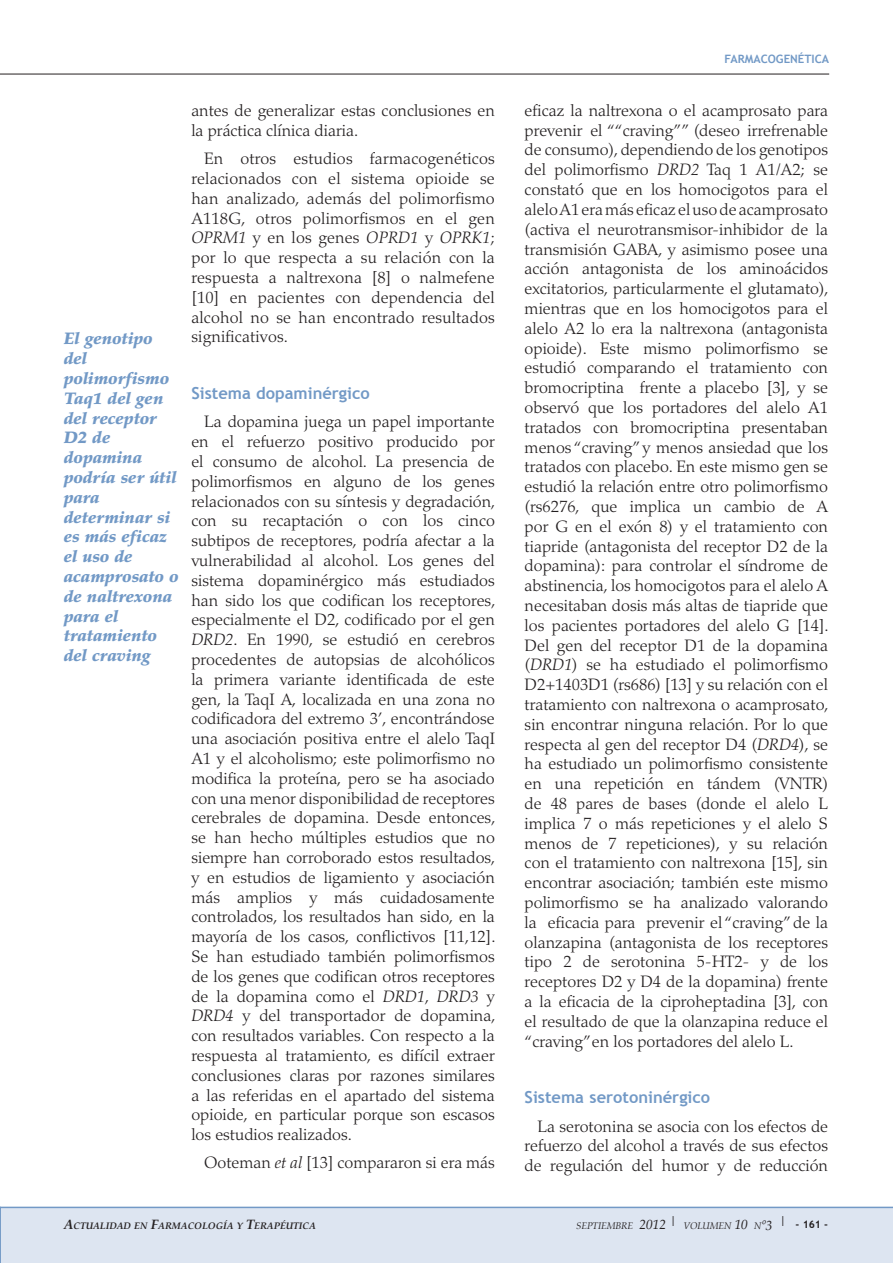
<style>
.page{position:relative;width:893px;height:1263px;background:#fff}
.page>*{position:absolute;margin:0;border:0;box-sizing:border-box;transform-origin:0 0}
.t1{font:300 16.5px/19.8px "Palatino";color:#231f20;text-align:justify}
.t2{font:italic 900 16.5px/19.8px "Palatino";letter-spacing:-.005em;color:#7299c6}
.t3{font:700 16.5px "Trebuchet MS";color:#7299c6}
.t4{font:700 11.55px "Trebuchet MS";color:#7299c6}
.t5{font:italic 700 9.45px "Palatino";color:#231f20}
.t6{font:italic 9.45px "Palatino";letter-spacing:-.015em;color:#231f20}
.s1{font-style:italic}
.s2{font-size:13.5px}
.s3{font-family:"Trebuchet MS";font-weight:700;font-style:normal;font-size:10.5px}
</style>
<div class="page">
<hr style="left:0;top:74px;width:829px;height:1px;background:#231f20">
<div style="left:1px;top:1207px;width:892px;height:56px;background:#dde5f1"></div>
<svg style="left:0;top:1207px;width:1px;height:56px"></svg>
<p class="t2" style="left:64px;top:329px;width:116px">El genotipo del polimorfismo<br>Taq1 del gen del receptor<br>D2 de dopamina podría ser útil para determinar si es más eficaz el uso de acamprosato o de naltrexona para el tratamiento del craving</p>
<p class="t1" style="left:191px;top:101px;width:305px">antes de generalizar estas conclusiones en la práctica clínica diaria.</p>
<p class="t1" style="left:191px;top:149px;width:305px;text-indent:13px">En otros estudios farmacogenéticos relacionados con el sistema opioide se han analizado, además del polimorfismo A118G, otros polimorfismos en el gen <span class="s1">OPRM1</span> y en los genes <span class="s1">OPRD1</span> y <span class="s1">OPRK1</span>; por lo que respecta a su relación con la respuesta a naltrexona [8] o nalmefene [10] en pacientes con dependencia del alcohol no se han encontrado resultados significativos.</p>
<p class="t3" style="left:191px;top:383px;width:180px">Sistema dopaminérgico</p>
<p class="t1" style="left:191px;top:412px;width:306px;text-indent:13px">La dopamina juega un papel importante en el refuerzo positivo producido por el consumo de alcohol. La presencia de polimorfismos en alguno de los genes relacionados con su síntesis y degradación, con su recaptación o con los cinco subtipos de receptores, podría afectar a la vulnerabilidad al alcohol. Los genes del sistema dopaminérgico más estudiados han sido los que codifican los receptores, especialmente el D2, codificado por el gen <span class="s1">DRD2</span>. En 1990, se estudió en cerebros procedentes de autopsias de alcohólicos la primera variante identificada de este gen, la TaqI A, localizada en una zona no codificadora del extremo 3’, encontrándose una asociación positiva entre el alelo TaqI A1 y el alcoholismo; este polimorfismo no modifica la proteína, pero se ha asociado con una menor disponibilidad de receptores cerebrales de dopamina. Desde entonces, se han hecho múltiples estudios que no siempre han corroborado estos resultados, y en estudios de ligamiento y asociación más amplios y más cuidadosamente controlados, los resultados han sido, en la mayoría de los casos, conflictivos [11,12].<br>Se han estudiado también polimorfismos de los genes que codifican otros receptores de la dopamina como el <span class="s1">DRD1</span>, <span class="s1">DRD3</span> y <span class="s1">DRD4</span> y del transportador de dopamina, con resultados variables. Con respecto a la respuesta al tratamiento, es difícil extraer conclusiones claras por razones similares a las referidas en el apartado del sistema opioide, en particular porque son escasos los estudios realizados.</p>
<p class="t1" style="left:204px;top:1153px;width:292px">Ooteman <span class="s1">et al</span> [13] compararon si era más</p>
<p class="t4" style="left:724px;top:52px;width:106px">FARMACOGENÉTICA</p>
<p class="t1" style="left:525px;top:101px;width:306px">eficaz la naltrexona o el acamprosato para prevenir el ““craving”” (deseo irrefrenable de consumo), dependiendo de los genotipos del polimorfismo <span class="s1">DRD2</span> Taq 1 A1/A2; se constató que en los homocigotos para el alelo A1 era más eficaz el uso de acamprosato (activa el neurotransmisor-inhibidor de la transmisión GABA, y asimismo posee una acción antagonista de los aminoácidos excitatorios, particularmente el glutamato), mientras que en los homocigotos para el alelo A2 lo era la naltrexona (antagonista opioide). Este mismo polimorfismo se estudió comparando el tratamiento con bromocriptina frente a placebo [3], y se observó que los portadores del alelo A1 tratados con bromocriptina presentaban menos “craving” y menos ansiedad que los tratados con placebo. En este mismo gen se estudió la relación entre otro polimorfismo (rs6276, que implica un cambio de A por G en el exón 8) y el tratamiento con tiapride (antagonista del receptor D2 de la dopamina): para controlar el síndrome de abstinencia, los homocigotos para el alelo A necesitaban dosis más altas de tiapride que los pacientes portadores del alelo G [14].<br>Del gen del receptor D1 de la dopamina (<span class="s1">DRD1</span>) se ha estudiado el polimorfismo D2+1403D1 (rs686) [13] y su relación con el tratamiento con naltrexona o acamprosato, sin encontrar ninguna relación. Por lo que respecta al gen del receptor D4 (<span class="s1">DRD4</span>), se ha estudiado un polimorfismo consistente en una repetición en tándem (VNTR) de 48 pares de bases (donde el alelo L implica 7 o más repeticiones y el alelo S menos de 7 repeticiones), y su relación con el tratamiento con naltrexona [15], sin encontrar asociación; también este mismo polimorfismo se ha analizado valorando la eficacia para prevenir el “craving” de la olanzapina (antagonista de los receptores tipo 2 de serotonina 5-HT2- y de los receptores D2 y D4 de la dopamina) frente a la eficacia de la ciproheptadina [3], con el resultado de que la olanzapina reduce el “craving”en los portadores del alelo L.</p>
<p class="t3" style="left:525px;top:1087px;width:187px">Sistema serotoninérgico</p>
<p class="t1" style="left:525px;top:1116px;width:305px;text-indent:13px">La serotonina se asocia con los efectos de refuerzo del alcohol a través de sus efectos de regulación del humor y de reducción</p>
<p class="t5" style="left:64px;top:1217px;width:254px"><span class="s2">A</span>CTUALIDAD EN <span class="s2">F</span>ARMACOLOGÍA Y <span class="s2">T</span>ERAPÉUTICA</p>
<p class="t6" style="left:576px;top:1217px;width:253px">SEPTIEMBRE <span class="s2">2012</span> <sup>|</sup> VOLUMEN <span class="s2">10</span> N<span class="s2">º3</span> <sup>|</sup> <span class="s3">- 161 -</span></p>
</div>
